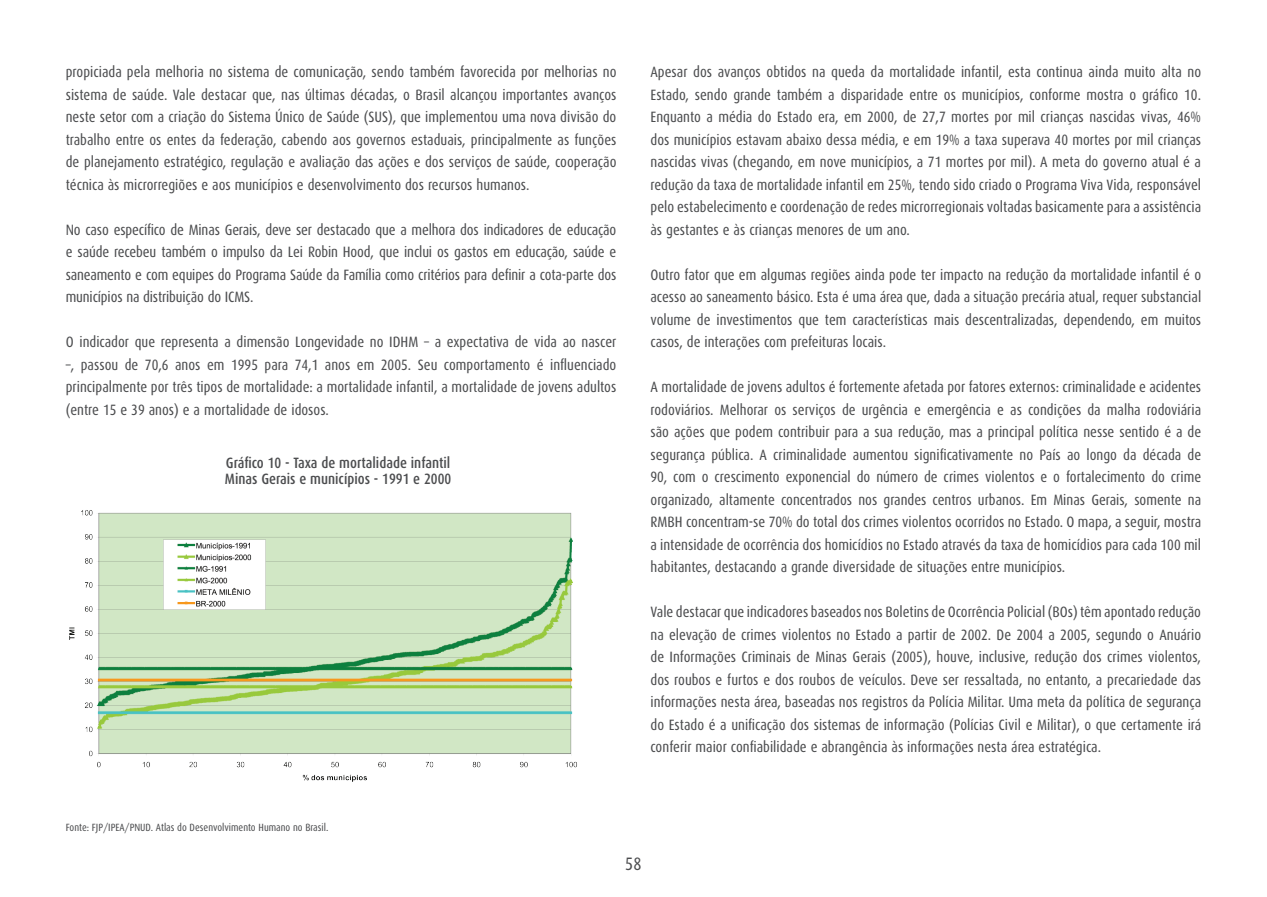
<style>
.page{position:relative;width:1267px;height:897px;background:#fff}
.page>*{position:absolute;margin:0;border:0;box-sizing:border-box;transform-origin:0 0}
.t1{font:18px "Dax Condensed";color:#4c4d4f}
.t2{font:15px/22.5px "Dax Condensed";color:#4c4d4f;text-align:justify}
.PMDI-Titulo_Tabela{font:500 15px "Dax Condensed";color:#4c4d4f}
.t3{font:10.5px "Dax Condensed";color:#4c4d4f}
</style>
<div class="page">
<img style="left:69px;top:510px;width:508px;height:272px">
<p class="t2" style="left:66px;top:61px;width:552px">propiciada pela melhoria no sistema de comunicação, sendo também favorecida por melhorias no sistema de saúde. Vale destacar que, nas últimas décadas, o Brasil alcançou importantes avanços neste setor com a criação do Sistema Único de Saúde (SUS), que implementou uma nova divisão do trabalho entre os entes da federação, cabendo aos governos estaduais, principalmente as funções de planejamento estratégico, regulação e avaliação das ações e dos serviços de saúde, cooperação técnica às microrregiões e aos municípios e desenvolvimento dos recursos humanos.</p>
<p class="t2" style="left:66px;top:219px;width:552px">No caso específico de Minas Gerais, deve ser destacado que a melhora dos indicadores de educação e saúde recebeu também o impulso da Lei Robin Hood, que inclui os gastos em educação, saúde e saneamento e com equipes do Programa Saúde da Família como critérios para definir a cota-parte dos municípios na distribuição do ICMS.</p>
<p class="t2" style="left:66px;top:331px;width:552px">O indicador que representa a dimensão Longevidade no IDHM – a expectativa de vida ao nascer –, passou de 70,6 anos em 1995 para 74,1 anos em 2005. Seu comportamento é influenciado principalmente por três tipos de mortalidade: a mortalidade infantil, a mortalidade de jovens adultos (entre 15 e 39 anos) e a mortalidade de idosos.</p>
<p class="PMDI-Titulo_Tabela" style="left:226px;top:454px;width:226px">Gráfico 10 - Taxa de mortalidade infantil</p>
<p class="PMDI-Titulo_Tabela" style="left:225px;top:471px;width:228px">Minas Gerais e municípios - 1991 e 2000</p>
<p class="t2" style="left:650px;top:61px;width:552px">Apesar dos avanços obtidos na queda da mortalidade infantil, esta continua ainda muito alta no Estado, sendo grande também a disparidade entre os municípios, conforme mostra o gráfico 10.<br>Enquanto a média do Estado era, em 2000, de 27,7 mortes por mil crianças nascidas vivas, 46% dos municípios estavam abaixo dessa média, e em 19% a taxa superava 40 mortes por mil crianças nascidas vivas (chegando, em nove municípios, a 71 mortes por mil). A meta do governo atual é a redução da taxa de mortalidade infantil em 25%, tendo sido criado o Programa Viva Vida, responsável pelo estabelecimento e coordenação de redes microrregionais voltadas basicamente para a assistência às gestantes e às crianças menores de um ano.</p>
<p class="t2" style="left:650px;top:264px;width:552px">Outro fator que em algumas regiões ainda pode ter impacto na redução da mortalidade infantil é o acesso ao saneamento básico. Esta é uma área que, dada a situação precária atual, requer substancial volume de investimentos que tem características mais descentralizadas, dependendo, em muitos casos, de interações com prefeituras locais.</p>
<p class="t2" style="left:650px;top:376px;width:552px">A mortalidade de jovens adultos é fortemente afetada por fatores externos: criminalidade e acidentes rodoviários. Melhorar os serviços de urgência e emergência e as condições da malha rodoviária são ações que podem contribuir para a sua redução, mas a principal política nesse sentido é a de segurança pública. A criminalidade aumentou significativamente no País ao longo da década de 90, com o crescimento exponencial do número de crimes violentos e o fortalecimento do crime organizado, altamente concentrados nos grandes centros urbanos. Em Minas Gerais, somente na RMBH concentram-se 70% do total dos crimes violentos ocorridos no Estado. O mapa, a seguir, mostra a intensidade de ocorrência dos homicídios no Estado através da taxa de homicídios para cada 100 mil habitantes, destacando a grande diversidade de situações entre municípios.</p>
<p class="t2" style="left:650px;top:601px;width:552px">Vale destacar que indicadores baseados nos Boletins de Ocorrência Policial (BOs) têm apontado redução na elevação de crimes violentos no Estado a partir de 2002. De 2004 a 2005, segundo o Anuário de Informações Criminais de Minas Gerais (2005), houve, inclusive, redução dos crimes violentos, dos roubos e furtos e dos roubos de veículos. Deve ser ressaltada, no entanto, a precariedade das informações nesta área, baseadas nos registros da Polícia Militar. Uma meta da política de segurança do Estado é a unificação dos sistemas de informação (Polícias Civil e Militar), o que certamente irá conferir maior confiabilidade e abrangência às informações nesta área estratégica.</p>
<p class="t3" style="left:66px;top:822px;width:264px">Fonte: FJP/IPEA/PNUD. Atlas do Desenvolvimento Humano no Brasil.</p>
<p class="t1" style="left:625px;top:854px;width:18px">58</p>
</div>
